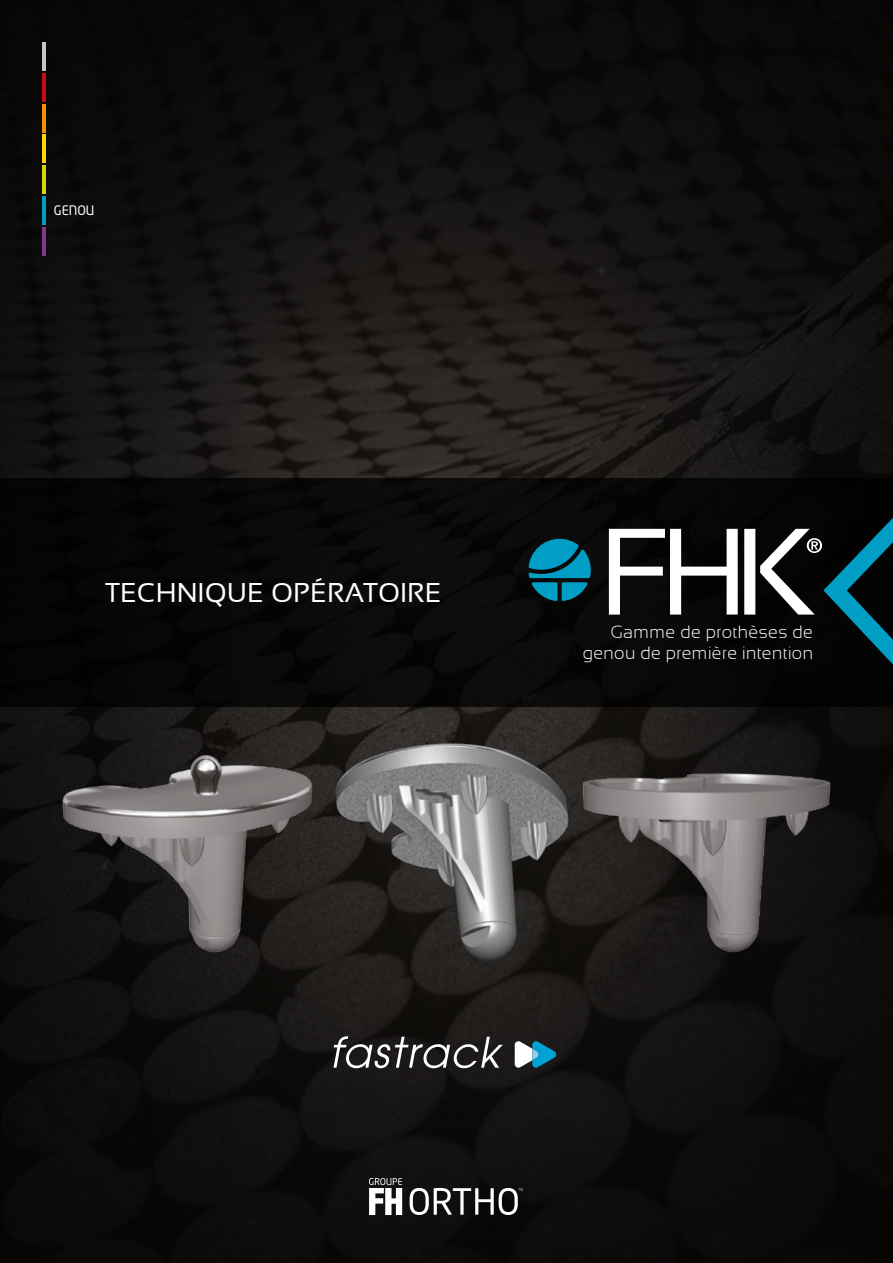
<style>
.page{position:relative;width:893px;height:1263px;background:#fff}
.page>*{position:absolute;margin:0;border:0;box-sizing:border-box;transform-origin:0 0}
.t1{font:27px "Sansation";letter-spacing:.025em;color:#fff}
.t2{font:300 17.7px/21.1px "Sansation";letter-spacing:.025em;color:#fff;text-align:right}
.t3{font:12.9px "Neo Tech Std";color:#fff}
</style>
<div class="page">
<div style="left:0;top:0;width:893px;height:1263px;background:#000;opacity:.74"></div>
<hr style="left:43px;top:43px;width:3px;height:28px;background:#c6c6c6">
<hr style="left:43px;top:73px;width:3px;height:28px;background:#c90c0f">
<hr style="left:43px;top:104px;width:3px;height:28px;background:#f39200">
<hr style="left:43px;top:135px;width:3px;height:28px;background:#ffd500">
<hr style="left:43px;top:165px;width:3px;height:29px;background:#d3d800">
<hr style="left:43px;top:196px;width:3px;height:28px;background:#009dc5">
<hr style="left:43px;top:227px;width:3px;height:28px;background:#82368c">
<div style="left:0;top:478px;width:893px;height:229px;background:#080807"></div>
<svg style="left:528px;top:539px;width:63px;height:62px"></svg>
<svg style="left:609px;top:529px;width:129px;height:86px"></svg>
<svg style="left:744px;top:384px;width:149px;height:417px"></svg>
<svg style="left:515px;top:1041px;width:42px;height:27px"></svg>
<svg style="left:333px;top:1036px;width:170px;height:32px"></svg>
<svg style="left:410px;top:1188px;width:113px;height:27px"></svg>
<svg style="left:369px;top:1178px;width:33px;height:37px"></svg>
<img style="left:51px;top:745px;width:275px;height:220px">
<img style="left:330px;top:696px;width:257px;height:289px">
<img style="left:568px;top:759px;width:276px;height:211px">
<p class="t3" style="left:54px;top:202px;width:42px">GENOU</p>
<h1 class="t1" style="left:105px;top:578px;width:337px">TECHNIQUE OPÉRATOIRE</h1>
<p class="t2" style="left:583px;top:621px;width:232px">Gamme de prothèses de genou de première intention</p>
</div>
